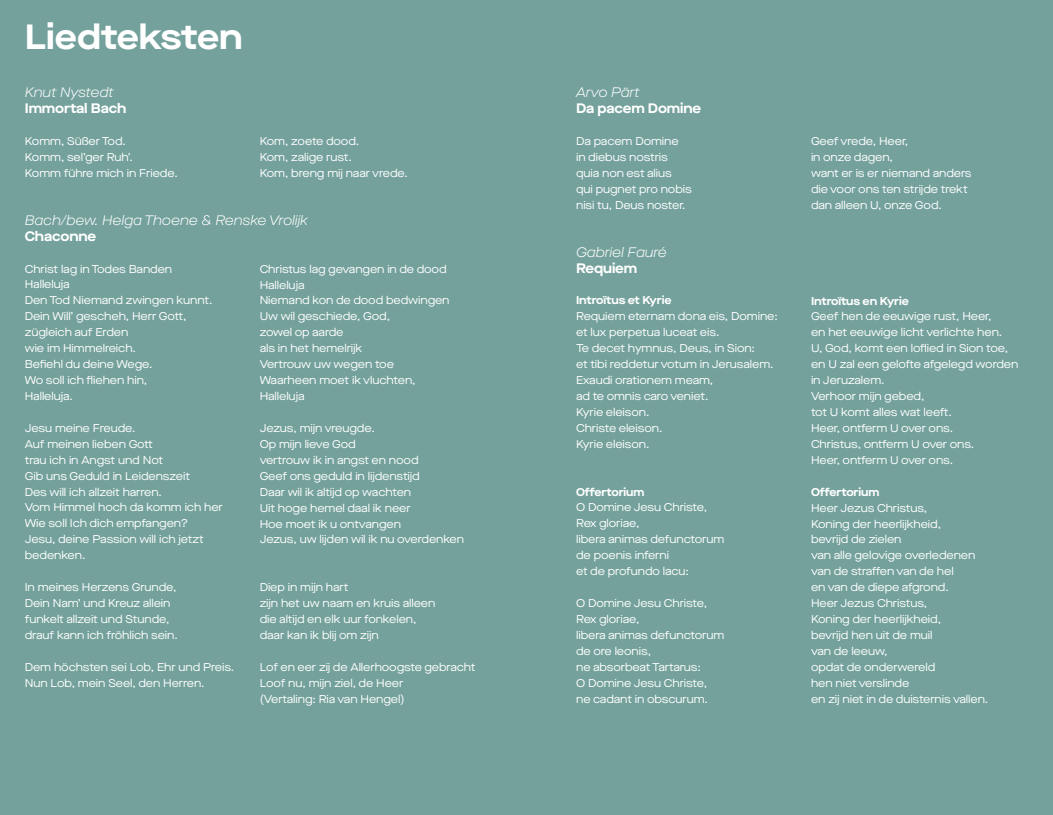
<style>
.page{position:relative;width:1053px;height:815px;background:#fff}
.page>*{position:absolute;margin:0;border:0;box-sizing:border-box;transform-origin:0 0}
.t1{font:700 35px "Maison Neue Extended";color:#fff}
.t2{font:italic 300 13.75px "Maison Neue Extended";letter-spacing:-.01em;color:#fff}
.t3{font:700 13.75px "Maison Neue Extended";letter-spacing:-.01em;color:#fff}
.t4{font:11.25px/15.9px "Maison Neue Extended";letter-spacing:-.01em;color:#fff}
.t5{font:700 11.25px "Maison Neue Extended";letter-spacing:-.01em;color:#fff}
</style>
<div class="page">
<div style="left:526px;top:0;width:526px;height:815px;background:#74a19c"></div>
<div style="left:0;top:0;width:526px;height:815px;background:#74a19c"></div>
<h1 class="t1" style="left:25px;top:12px;width:219px">Liedteksten</h1>
<p class="t2" style="left:25px;top:84px;width:90px">Knut Nystedt</p>
<p class="t3" style="left:25px;top:99px;width:103px">Immortal Bach</p>
<p class="t4" style="left:25px;top:133px;width:154px">Komm, Süßer Tod.<br>Komm, sel’ger Ruh’.<br>Komm führe mich in Friede.</p>
<p class="t4" style="left:260px;top:133px;width:150px">Kom, zoete dood.<br>Kom, zalige rust.<br>Kom, breng mij naar vrede.</p>
<p class="t2" style="left:25px;top:211px;width:285px">Bach/bew. Helga Thoene &amp; Renske Vrolijk</p>
<p class="t3" style="left:25px;top:226px;width:73px">Chaconne</p>
<p class="t4" style="left:25px;top:261px;width:189px">Christ lag in Todes Banden<br>Halleluja<br>Den Tod Niemand zwingen kunnt.<br>Dein Will’ gescheh, Herr Gott, zügleich auf Erden<br>wie im Himmelreich.<br>Befiehl du deine Wege.<br>Wo soll ich fliehen hin,<br>Halleluja.</p>
<p class="t4" style="left:25px;top:420px;width:199px">Jesu meine Freude.<br>Auf meinen lieben Gott<br>trau ich in Angst und Not<br>Gib uns Geduld in Leidenszeit<br>Des will ich allzeit harren.<br>Vom Himmel hoch da komm ich her<br>Wie soll Ich dich empfangen?<br>Jesu, deine Passion will ich jetzt bedenken.</p>
<p class="t4" style="left:25px;top:579px;width:154px">In meines Herzens Grunde,<br>Dein Nam’ und Kreuz allein funkelt allzeit und Stunde, drauf kann ich fröhlich sein.</p>
<p class="t4" style="left:25px;top:659px;width:211px">Dem höchsten sei Lob, Ehr und Preis.<br>Nun Lob, mein Seel, den Herren.</p>
<p class="t4" style="left:260px;top:261px;width:191px">Christus lag gevangen in de dood<br>Halleluja<br>Niemand kon de dood bedwingen<br>Uw wil geschiede, God,<br>zowel op aarde<br>als in het hemelrijk<br>Vertrouw uw wegen toe<br>Waarheen moet ik vluchten,<br>Halleluja</p>
<p class="t4" style="left:260px;top:420px;width:206px">Jezus, mijn vreugde.<br>Op mijn lieve God<br>vertrouw ik in angst en nood<br>Geef ons geduld in lijdenstijd<br>Daar wil ik altijd op wachten<br>Uit hoge hemel daal ik neer<br>Hoe moet ik u ontvangen<br>Jezus, uw lijden wil ik nu overdenken</p>
<p class="t4" style="left:260px;top:579px;width:177px">Diep in mijn hart<br>zijn het uw naam en kruis alleen die altijd en elk uur fonkelen, daar kan ik blij om zijn</p>
<p class="t4" style="left:260px;top:659px;width:217px">Lof en eer zij de Allerhoogste gebracht<br>Loof nu, mijn ziel, de Heer<br>(Vertaling: Ria van Hengel)</p>
<p class="t2" style="left:576px;top:84px;width:65px">Arvo Pärt</p>
<p class="t3" style="left:576px;top:99px;width:127px">Da pacem Domine</p>
<p class="t4" style="left:576px;top:133px;width:117px">Da pacem Domine<br>in diebus nostris quia non est alius<br>qui pugnet pro nobis nisi tu, Deus noster.</p>
<p class="t2" style="left:576px;top:243px;width:92px">Gabriel Fauré</p>
<p class="t3" style="left:576px;top:258px;width:63px">Requiem</p>
<p class="t5" style="left:576px;top:292px;width:97px">Introïtus et Kyrie</p>
<p class="t4" style="left:576px;top:308px;width:203px">Requiem eternam dona eis, Domine: et lux perpetua luceat eis.<br>Te decet hymnus, Deus, in Sion:<br>et tibi reddetur votum in Jerusalem.<br>Exaudi orationem meam,<br>ad te omnis caro veniet.<br>Kyrie eleison.<br>Christe eleison.<br>Kyrie eleison.</p>
<p class="t5" style="left:576px;top:484px;width:70px">Offertorium</p>
<p class="t4" style="left:576px;top:499px;width:150px">O Domine Jesu Christe,<br>Rex gloriae,<br>libera animas defunctorum de poenis inferni<br>et de profundo lacu:</p>
<p class="t4" style="left:576px;top:595px;width:150px">O Domine Jesu Christe,<br>Rex gloriae,<br>libera animas defunctorum de ore leonis,<br>ne absorbeat Tartarus:<br>O Domine Jesu Christe, ne cadant in obscurum.</p>
<p class="t4" style="left:811px;top:133px;width:162px">Geef vrede, Heer,<br>in onze dagen,<br>want er is er niemand anders die voor ons ten strijde trekt dan alleen U, onze God.</p>
<p class="t5" style="left:811px;top:293px;width:99px">Introïtus en Kyrie</p>
<p class="t4" style="left:811px;top:308px;width:209px">Geef hen de eeuwige rust, Heer,<br>en het eeuwige licht verlichte hen.<br>U, God, komt een loflied in Sion toe, en U zal een gelofte afgelegd worden in Jeruzalem.<br>Verhoor mijn gebed,<br>tot U komt alles wat leeft.<br>Heer, ontferm U over ons.<br>Christus, ontferm U over ons.<br>Heer, ontferm U over ons.</p>
<p class="t5" style="left:811px;top:484px;width:70px">Offertorium</p>
<p class="t4" style="left:811px;top:500px;width:179px">Heer Jezus Christus,<br>Koning der heerlijkheid,<br>bevrijd de zielen<br>van alle gelovige overledenen van de straffen van de hel<br>en van de diepe afgrond.<br>Heer Jezus Christus,<br>Koning der heerlijkheid,<br>bevrijd hen uit de muil<br>van de leeuw,<br>opdat de onderwereld<br>hen niet verslinde<br>en zij niet in de duisternis vallen.</p>
</div>
